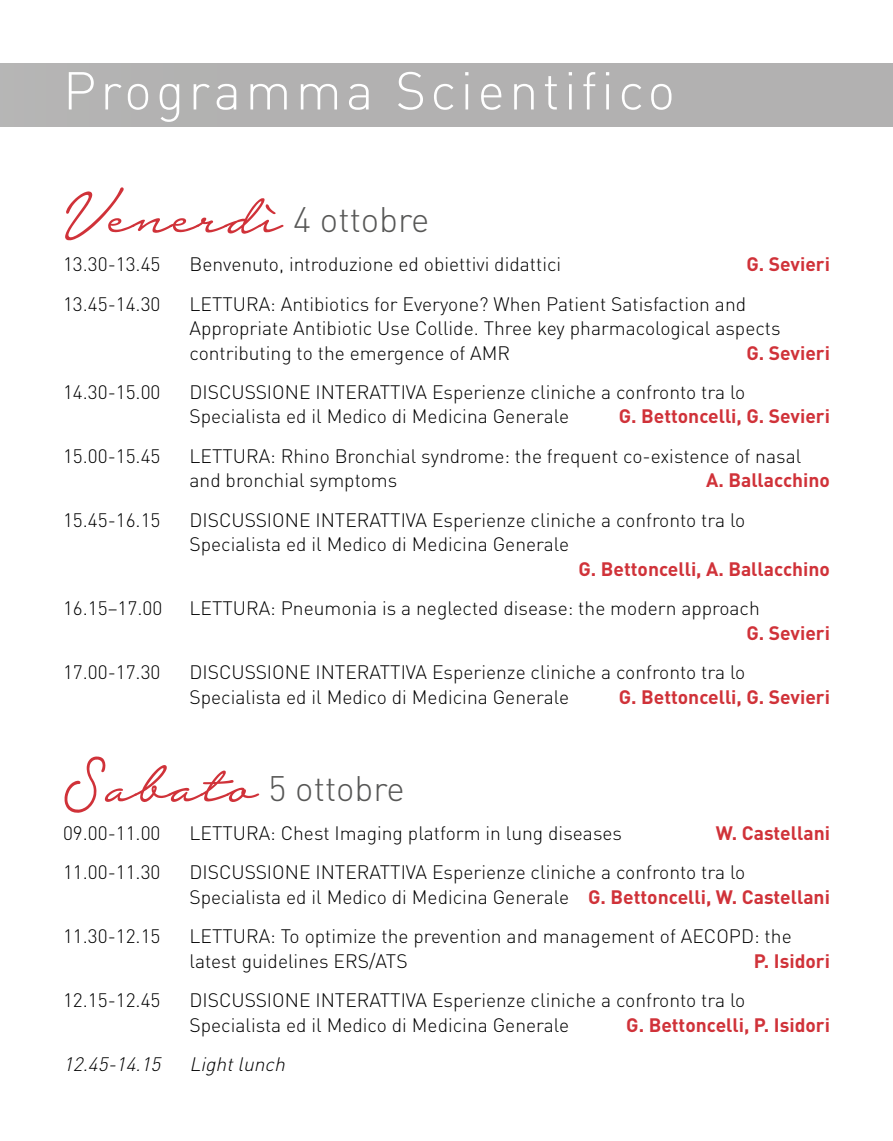
<style>
.page{position:relative;width:893px;height:1141px;background:#fff}
.page>*{position:absolute;margin:0;border:0;box-sizing:border-box;transform-origin:0 0}
.t1{font:300 52.5px "DIN";letter-spacing:.08em;color:#fff}
.t2{font:300 35px "DIN";color:#575756}
.t3{font:300 19.25px/24.5px "DIN";color:#000}
.t4{font:700 19.25px "DIN";color:#d03239}
.t5{font:italic 300 19.25px "DIN";color:#000}
.s1{font-family:"Notera 2 PERSONALUSEONLY";font-size:77px;color:#d03239}
.s2{font-weight:700;color:#d03239}
</style>
<div class="page">
<div style="left:0;top:63px;width:893px;height:63px;background:#b2b1b1"></div>
<h1 class="t1" style="left:63px;top:58px;width:614px">Programma Scientifico</h1>
<h2 class="t2" style="left:63px;top:198px;width:368px"><span class="s1">Venerdì</span> 4 ottobre</h2>
<p class="t3" style="left:63px;top:252px;width:99px">13.30-13.45</p>
<p class="t3" style="left:189px;top:252px;width:373px">Benvenuto, introduzione ed obiettivi didattici</p>
<p class="t4" style="left:746px;top:252px;width:85px">G. Sevieri</p>
<p class="t3" style="left:63px;top:291px;width:99px">13.45-14.30</p>
<p class="t3" style="left:189px;top:291px;width:593px">LETTURA: Antibiotics for Everyone? When Patient Satisfaction and<br>Appropriate Antibiotic Use Collide. Three key pharmacological aspects contributing to the emergence of AMR</p>
<p class="t4" style="left:746px;top:340px;width:85px">G. Sevieri</p>
<p class="t3" style="left:63px;top:380px;width:99px">14.30-15.00</p>
<p class="t3" style="left:189px;top:380px;width:557px">DISCUSSIONE INTERATTIVA Esperienze cliniche a confronto tra lo<br>Specialista ed il Medico di Medicina Generale</p>
<p class="t4" style="left:619px;top:404px;width:213px">G. Bettoncelli, G. Sevieri</p>
<p class="t3" style="left:63px;top:444px;width:99px">15.00-15.45</p>
<p class="t3" style="left:189px;top:444px;width:613px">LETTURA: Rhino Bronchial syndrome: the frequent co-existence of nasal and bronchial symptoms</p>
<p class="t4" style="left:706px;top:468px;width:125px">A. Ballacchino</p>
<p class="t3" style="left:63px;top:507px;width:99px">15.45-16.15</p>
<p class="t3" style="left:189px;top:507px;width:557px">DISCUSSIONE INTERATTIVA Esperienze cliniche a confronto tra lo<br>Specialista ed il Medico di Medicina Generale</p>
<p class="t4" style="left:578px;top:556px;width:253px">G. Bettoncelli, A. Ballacchino</p>
<p class="t3" style="left:63px;top:596px;width:101px">16.15–17.00</p>
<p class="t3" style="left:189px;top:596px;width:572px">LETTURA: Pneumonia is a neglected disease: the modern approach</p>
<p class="t4" style="left:746px;top:620px;width:85px">G. Sevieri</p>
<p class="t3" style="left:63px;top:660px;width:99px">17.00-17.30</p>
<p class="t3" style="left:189px;top:660px;width:557px">DISCUSSIONE INTERATTIVA Esperienze cliniche a confronto tra lo<br>Specialista ed il Medico di Medicina Generale</p>
<p class="t4" style="left:619px;top:684px;width:213px">G. Bettoncelli, G. Sevieri</p>
<h2 class="t2" style="left:63px;top:766px;width:343px"><span class="s1">Sabato</span> 5 ottobre</h2>
<p class="t3" style="left:63px;top:821px;width:99px">09.00-11.00</p>
<p class="t3" style="left:189px;top:821px;width:434px">LETTURA: Chest Imaging platform in lung diseases</p>
<p class="t4" style="left:716px;top:820px;width:116px">W. Castellani</p>
<p class="t3" style="left:63px;top:860px;width:99px">11.00-11.30</p>
<p class="t3" style="left:189px;top:860px;width:642px">DISCUSSIONE INTERATTIVA Esperienze cliniche a confronto tra lo<br>Specialista ed il Medico di Medicina Generale <span class="s2">G. Bettoncelli, W. Castellani</span></p>
<p class="t3" style="left:63px;top:924px;width:99px">11.30-12.15</p>
<p class="t3" style="left:189px;top:924px;width:604px">LETTURA: To optimize the prevention and management of AECOPD: the latest guidelines ERS/ATS</p>
<p class="t4" style="left:754px;top:948px;width:78px">P. Isidori</p>
<p class="t3" style="left:63px;top:988px;width:99px">12.15-12.45</p>
<p class="t3" style="left:189px;top:988px;width:557px">DISCUSSIONE INTERATTIVA Esperienze cliniche a confronto tra lo<br>Specialista ed il Medico di Medicina Generale</p>
<p class="t4" style="left:626px;top:1012px;width:205px">G. Bettoncelli, P. Isidori</p>
<p class="t5" style="left:63px;top:1052px;width:228px">12.45-14.15 Lightlunch</p>
</div>
